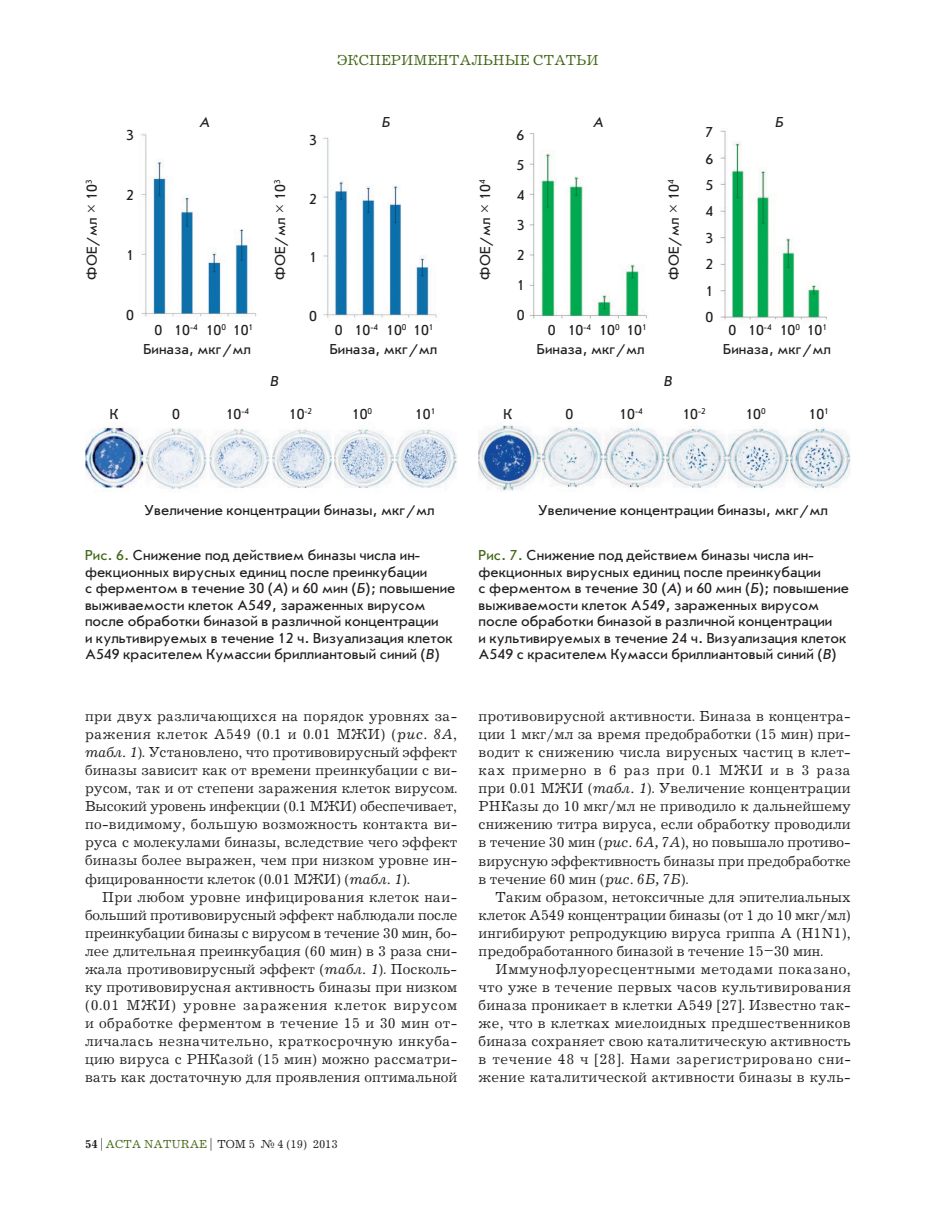
<style>
.page{position:relative;width:936px;height:1212px;background:#fff}
.page>*{position:absolute;margin:0;border:0;box-sizing:border-box;transform-origin:0 0}
.t1{font:15px/18.1px "Journal C";letter-spacing:.005em;color:#231f20;text-align:justify}
.t2{font:15px/16.5px "Journal Sans C";color:#231f20}
.t3{font:15px "Journal C";color:#426616}
.t4{font:italic 15px "Journal Sans C";color:#231f20}
.t5{font:12px "Journal C";color:#231f20}
.s1{font-family:"Newton C Pro"}
.s2{color:#426616}
.s3{font-style:italic}
.s4{font-weight:700}
</style>
<div class="page">
<img style="left:478px;top:421px;width:372px;height:71px">
<img style="left:85px;top:134px;width:372px;height:358px">
<img style="left:529px;top:130px;width:298px;height:193px">
<p class="t3" style="left:337px;top:52px;width:263px">ЭКСПЕРИМЕНТАЛЬНЫЕ СТАТЬИ</p>
<p class="t2" style="left:126px;top:127px;width:9px">3</p>
<p class="t4" style="left:199px;top:115px;width:11px">А</p>
<p class="t4" style="left:382px;top:115px;width:10px">Б</p>
<p class="t2" style="left:309px;top:132px;width:9px">3</p>
<p class="t2" style="left:84px;top:279px;width:102px;rotate:-90deg">ФОЕ/мл <span class="s1">×</span> 10<sup>3</sup></p>
<p class="t2" style="left:272px;top:279px;width:102px;rotate:-90deg">ФОЕ/мл <span class="s1">×</span> 10<sup>3</sup></p>
<p class="t2" style="left:126px;top:187px;width:9px">2</p>
<p class="t2" style="left:126px;top:247px;width:9px">1</p>
<p class="t2" style="left:309px;top:191px;width:9px">2</p>
<p class="t2" style="left:309px;top:249px;width:9px">1</p>
<p class="t2" style="left:126px;top:307px;width:9px">0</p>
<p class="t2" style="left:309px;top:308px;width:9px">0</p>
<p class="t2" style="left:154px;top:322px;width:100px">0 10<sup>-4</sup> 10<sup>0</sup> 10<sup>1</sup></p>
<p class="t2" style="left:335px;top:322px;width:100px">0 10<sup>-4</sup> 10<sup>0</sup> 10<sup>1</sup></p>
<p class="t2" style="left:143px;top:342px;width:109px">Биназа, мкг/мл</p>
<p class="t2" style="left:330px;top:342px;width:109px">Биназа, мкг/мл</p>
<p class="t4" style="left:270px;top:373px;width:10px">В</p>
<p class="t2" style="left:110px;top:406px;width:10px">К</p>
<p class="t2" style="left:172px;top:406px;width:9px">0</p>
<p class="t2" style="left:226px;top:406px;width:25px">10<sup>-4</sup></p>
<p class="t2" style="left:289px;top:406px;width:25px">10<sup>-2</sup></p>
<p class="t2" style="left:352px;top:406px;width:22px">10<sup>0</sup></p>
<p class="t2" style="left:415px;top:406px;width:22px">10<sup>1</sup></p>
<p class="t4" style="left:593px;top:115px;width:11px">А</p>
<p class="t4" style="left:775px;top:115px;width:10px">Б</p>
<p class="t2" style="left:705px;top:119px;width:9px;line-height:26.4px;text-align:justify">7<br>6<br>5<br>4<br>3<br>2<br>1<br>0</p>
<p class="t2" style="left:516px;top:120px;width:9px;line-height:30px;text-align:justify">6<br>5<br>4<br>3<br>2<br>1<br>0</p>
<p class="t2" style="left:477px;top:279px;width:102px;rotate:-90deg">ФОЕ/мл <span class="s1">×</span> 10<sup>4</sup></p>
<p class="t2" style="left:666px;top:279px;width:102px;rotate:-90deg">ФОЕ/мл <span class="s1">×</span> 10<sup>4</sup></p>
<p class="t2" style="left:548px;top:322px;width:100px">0 10<sup>-4</sup> 10<sup>0</sup> 10<sup>1</sup></p>
<p class="t2" style="left:728px;top:322px;width:100px">0 10<sup>-4</sup> 10<sup>0</sup> 10<sup>1</sup></p>
<p class="t2" style="left:537px;top:342px;width:109px">Биназа, мкг/мл</p>
<p class="t2" style="left:723px;top:342px;width:109px">Биназа, мкг/мл</p>
<p class="t4" style="left:663px;top:373px;width:10px">В</p>
<p class="t2" style="left:503px;top:406px;width:10px">К</p>
<p class="t2" style="left:565px;top:406px;width:9px">0</p>
<p class="t2" style="left:619px;top:406px;width:25px">10<sup>-4</sup></p>
<p class="t2" style="left:682px;top:406px;width:25px">10<sup>-2</sup></p>
<p class="t2" style="left:745px;top:406px;width:22px">10<sup>0</sup></p>
<p class="t2" style="left:808px;top:406px;width:22px">10<sup>1</sup></p>
<p class="t2" style="left:144px;top:502px;width:292px">Увеличение концентрации биназы, мкг/мл</p>
<p class="t2" style="left:537px;top:502px;width:292px">Увеличение концентрации биназы, мкг/мл</p>
<p class="t2" style="left:85px;top:547px;width:372px"><span class="s2">Рис. 6.</span> Снижение под действием биназы числа ин&shy;фекционных вирусных единиц после преинкубации<br>с ферментом в течение 30 (<span class="s3">А</span>) и 60 мин (<span class="s3">Б</span>); повышение выживаемости клеток А549, зараженных вирусом после обработки биназой в различной концентрации<br>и культивируемых в течение 12 ч. Визуализация клеток A549 красителем Кумассии бриллиантовый синий (<span class="s3">В</span>)</p>
<p class="t2" style="left:478px;top:547px;width:372px"><span class="s2">Рис. 7.</span> Снижение под действием биназы числа ин&shy;фекционных вирусных единиц после преинкубации<br>с ферментом в течение 30 (<span class="s3">А</span>) и 60 мин (<span class="s3">Б</span>); повышение выживаемости клеток А549, зараженных вирусом после обработки биназой в различной концентрации<br>и культивируемых в течение 24 ч. Визуализация клеток A549 с красителем Кумасси бриллиантовый синий (<span class="s3">В</span>)</p>
<p class="t1" style="left:85px;top:707px;width:374px">ПРИ ДВУХ РАЗЛИЧАЮЩИХСЯ НА ПОРЯДОК УРОВНЯХ ЗА-РАЖЕНИЯ КЛЕТОК А549 (0.1 И 0.01 МЖИ) (<span class="s3">рис. 8А</span>, <span class="s3">табл. 1</span>). УСТАНОВЛЕНО, ЧТО ПРОТИВОВИРУСНЫЙ ЭФФЕКТ БИНАЗЫ ЗАВИСИТ КАК ОТ ВРЕМЕНИ ПРЕИНКУБАЦИИ С ВИ-РУСОМ, ТАК И ОТ СТЕПЕНИ ЗАРАЖЕНИЯ КЛЕТОК ВИРУСОМ.<br>ВЫСОКИЙ УРОВЕНЬ ИНФЕКЦИИ (0.1 МЖИ) ОБЕСПЕЧИВАЕТ, ПО-ВИДИМОМУ, БОЛЬШУЮ ВОЗМОЖНОСТЬ КОНТАКТА ВИ-РУСА С МОЛЕКУЛАМИ БИНАЗЫ, ВСЛЕДСТВИЕ ЧЕГО ЭФФЕКТ БИНАЗЫ БОЛЕЕ ВЫРАЖЕН, ЧЕМ ПРИ НИЗКОМ УРОВНЕ ИН-ФИЦИРОВАННОСТИ КЛЕТОК (0.01 МЖИ) (<span class="s3">табл. 1</span>).</p>
<p class="t1" style="left:85px;top:888px;width:374px;text-indent:17px">ПРИ ЛЮБОМ УРОВНЕ ИНФИЦИРОВАНИЯ КЛЕТОК НАИ-БОЛЬШИЙ ПРОТИВОВИРУСНЫЙ ЭФФЕКТ НАБЛЮДАЛИ ПОСЛЕ ПРЕИНКУБАЦИИ БИНАЗЫ С ВИРУСОМ В ТЕЧЕНИЕ 30 МИН, БО-ЛЕЕ ДЛИТЕЛЬНАЯ ПРЕИНКУБАЦИЯ (60 МИН) В 3 РАЗА СНИ-ЖАЛА ПРОТИВОВИРУСНЫЙ ЭФФЕКТ (<span class="s3">табл. 1</span>). ПОСКОЛЬ-КУ ПРОТИВОВИРУСНАЯ АКТИВНОСТЬ БИНАЗЫ ПРИ НИЗКОМ (0.01 МЖИ) УРОВНЕ ЗАРАЖЕНИЯ КЛЕТОК ВИРУСОМ И ОБРАБОТКЕ ФЕРМЕНТОМ В ТЕЧЕНИЕ 15 И 30 МИН ОТ-ЛИЧАЛАСЬ НЕЗНАЧИТЕЛЬНО, КРАТКОСРОЧНУЮ ИНКУБА-ЦИЮ ВИРУСА С РНКАЗОЙ (15 МИН) МОЖНО РАССМАТРИ-ВАТЬ КАК ДОСТАТОЧНУЮ ДЛЯ ПРОЯВЛЕНИЯ ОПТИМАЛЬНОЙ</p>
<p class="t1" style="left:478px;top:707px;width:374px">ПРОТИВОВИРУСНОЙ АКТИВНОСТИ. БИНАЗА В КОНЦЕНТРА-ЦИИ 1 МКГ/МЛ ЗА ВРЕМЯ ПРЕДОБРАБОТКИ (15 МИН) ПРИ-ВОДИТ К СНИЖЕНИЮ ЧИСЛА ВИРУСНЫХ ЧАСТИЦ В КЛЕТ-КАХ ПРИМЕРНО В 6 РАЗ ПРИ 0.1 МЖИ И В 3 РАЗА ПРИ 0.01 МЖИ (<span class="s3">табл. 1</span>). УВЕЛИЧЕНИЕ КОНЦЕНТРАЦИИ РНКАЗЫ ДО 10 МКГ/МЛ НЕ ПРИВОДИЛО К ДАЛЬНЕЙШЕМУ СНИЖЕНИЮ ТИТРА ВИРУСА, ЕСЛИ ОБРАБОТКУ ПРОВОДИЛИ В ТЕЧЕНИЕ 30 МИН (<span class="s3">рис. 6А, 7А</span>), НО ПОВЫШАЛО ПРОТИВО-ВИРУСНУЮ ЭФФЕКТИВНОСТЬ БИНАЗЫ ПРИ ПРЕДОБРАБОТКЕ В ТЕЧЕНИЕ 60 МИН (<span class="s3">рис. 6Б, 7Б</span>).</p>
<p class="t1" style="left:478px;top:888px;width:374px;text-indent:17px">ТАКИМ ОБРАЗОМ, НЕТОКСИЧНЫЕ ДЛЯ ЭПИТЕЛИАЛЬНЫХ КЛЕТОК А549 КОНЦЕНТРАЦИИ БИНАЗЫ (ОТ 1 ДО 10 МКГ/МЛ)<br>ИНГИБИРУЮТ РЕПРОДУКЦИЮ ВИРУСА ГРИППА А (H1N1), ПРЕДОБРАБОТАННОГО БИНАЗОЙ В ТЕЧЕНИЕ 15–30 МИН.</p>
<p class="t1" style="left:478px;top:960px;width:374px;text-indent:17px">ИММУНОФЛУОРЕСЦЕНТНЫМИ МЕТОДАМИ ПОКАЗАНО, ЧТО УЖЕ В ТЕЧЕНИЕ ПЕРВЫХ ЧАСОВ КУЛЬТИВИРОВАНИЯ БИНАЗА ПРОНИКАЕТ В КЛЕТКИ А549 [27]. ИЗВЕСТНО ТАК-ЖЕ, ЧТО В КЛЕТКАХ МИЕЛОИДНЫХ ПРЕДШЕСТВЕННИКОВ БИНАЗА СОХРАНЯЕТ СВОЮ КАТАЛИТИЧЕСКУЮ АКТИВНОСТЬ В ТЕЧЕНИЕ 48 Ч [28]. НАМИ ЗАРЕГИСТРИРОВАНО СНИ-ЖЕНИЕ КАТАЛИТИЧЕСКОЙ АКТИВНОСТИ БИНАЗЫ В КУЛЬ-</p>
<p class="t5" style="left:85px;top:1137px;width:254px"><span class="s4">54</span> | <span class="s2">ACTA NATURAE</span> | ТОМ 5 № 4 (19) 2013</p>
</div>
